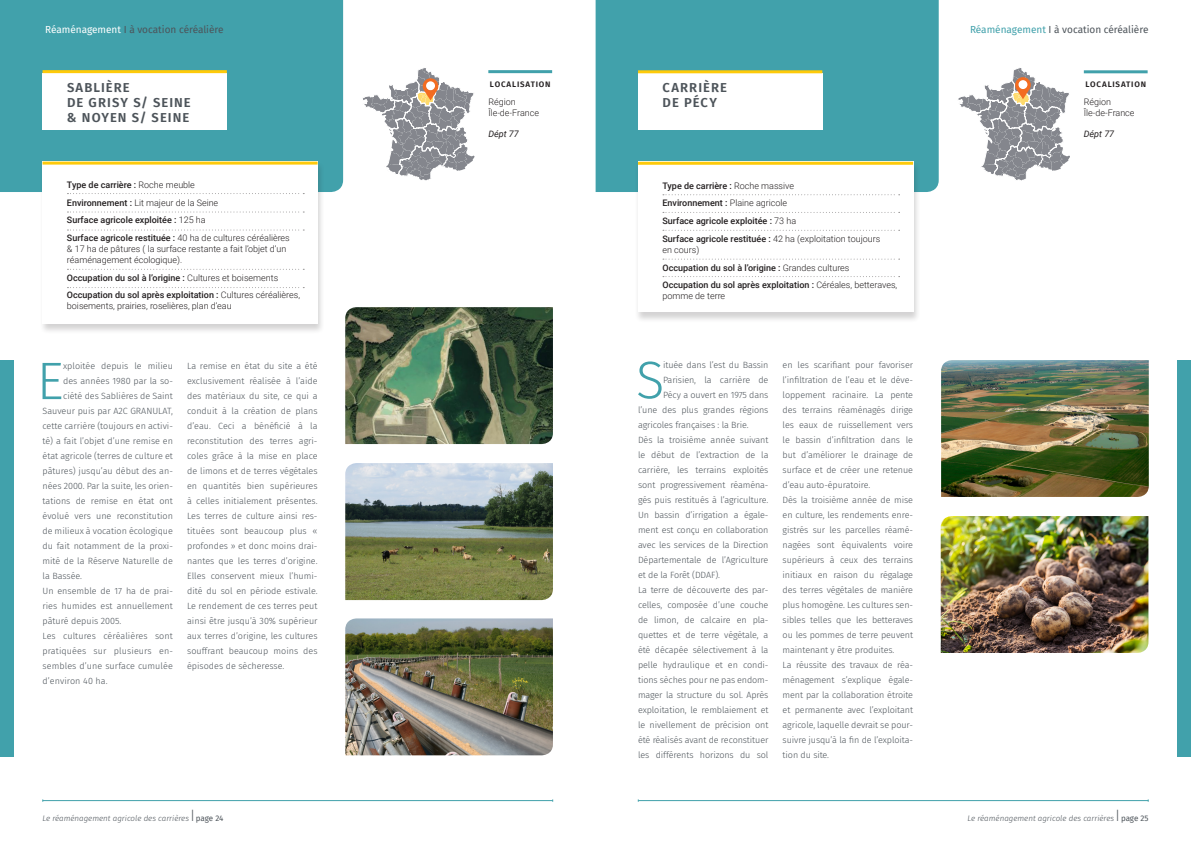
<style>
.page{position:relative;width:1191px;height:842px;background:#fff}
.page>*{position:absolute;margin:0;border:0;box-sizing:border-box;transform-origin:0 0}
.Text{font:300 52.8px "Fira Sans";color:#41a1ab}
.CC___Centre{font:600 13px/15px "Fira Sans";letter-spacing:.08em;color:#4d545a}
.t1{font:10px "Fira Sans";color:#4d545a}
.Text-2{font:300 9px/15px "Fira Sans";letter-spacing:-.005em;color:#4d545a;text-align:justify}
.t2{font:300 9px/10.8px "Roboto";color:#231f20}
.t3{font:500 9px/10.8px "Roboto";color:#231f20}
.t4{font:italic 9px "Roboto";color:#231f20}
.t5{font:italic 300 8px "Fira Sans";color:#4d545a}
.CC___Centre-2{font:600 8px "Fira Sans";letter-spacing:.1em;color:#231f20}
.s1{color:#fff}
.s2{color:#41a1ab}
.s3{font-weight:300}
.s4{font-weight:500}
.s5{font-weight:400;font-style:normal;font-size:16px}
.s6{font-weight:400;font-style:normal}
</style>
<div class="page">
<hr style="left:638px;top:800px;width:510px;height:1px;background:#41a1ab">
<hr style="left:43px;top:800px;width:510px;height:1px;background:#41a1ab">
<div style="left:0;top:360px;width:14px;height:397px;background:#41a1ab"></div>
<div style="left:1176px;top:360px;width:15px;height:397px;background:#41a1ab"></div>
<div style="left:0;top:0;width:343px;height:192px;background:#41a1ab"></div>
<div style="left:595px;top:0;width:343px;height:192px;background:#41a1ab"></div>
<svg style="left:958px;top:68px;width:112px;height:113px"></svg>
<hr style="left:1083px;top:70px;width:64px;height:3px;background:#41a1ab">
<div style="left:634px;top:161px;width:287px;height:162px;background:#231f20;opacity:.2"></div>
<div style="left:638px;top:162px;width:275px;height:150px;background:#fff"></div>
<svg style="left:663px;top:194px;width:236px;height:1px"></svg>
<svg style="left:663px;top:212px;width:236px;height:1px"></svg>
<svg style="left:663px;top:230px;width:236px;height:1px"></svg>
<svg style="left:663px;top:259px;width:236px;height:1px"></svg>
<svg style="left:663px;top:276px;width:236px;height:1px"></svg>
<hr style="left:638px;top:162px;width:275px;height:3px;background:#feca0a">
<div style="left:638px;top:73px;width:184px;height:57px;background:#fff"></div>
<hr style="left:638px;top:70px;width:184px;height:3px;background:#feca0a">
<img style="left:941px;top:360px;width:207px;height:137px">
<img style="left:940px;top:516px;width:208px;height:137px">
<svg style="left:363px;top:68px;width:111px;height:113px"></svg>
<hr style="left:488px;top:70px;width:64px;height:3px;background:#41a1ab">
<div style="left:39px;top:161px;width:286px;height:174px;background:#231f20;opacity:.2"></div>
<div style="left:43px;top:162px;width:274px;height:162px;background:#fff"></div>
<svg style="left:67px;top:193px;width:237px;height:1px"></svg>
<svg style="left:67px;top:211px;width:237px;height:1px"></svg>
<svg style="left:67px;top:230px;width:237px;height:1px"></svg>
<svg style="left:67px;top:269px;width:237px;height:1px"></svg>
<svg style="left:67px;top:287px;width:237px;height:1px"></svg>
<hr style="left:43px;top:162px;width:274px;height:3px;background:#feca0a">
<div style="left:43px;top:73px;width:184px;height:57px;background:#fff"></div>
<hr style="left:43px;top:70px;width:184px;height:3px;background:#feca0a">
<img style="left:345px;top:307px;width:208px;height:137px">
<img style="left:345px;top:463px;width:208px;height:137px">
<img style="left:345px;top:618px;width:208px;height:137px">
<p class="t1" style="left:45px;top:22px;width:180px"><span class="s1">Réaménagement</span> I à vocation céréalière</p>
<p class="t1" style="left:970px;top:22px;width:180px"><span class="s2">Réaménagement</span> I à vocation céréalière</p>
<p class="CC___Centre" style="left:67px;top:79px;width:125px">SABLIÈRE<br>DE GRISY S/ SEINE &amp; NOYEN S/ SEINE</p>
<p class="t3" style="left:67px;top:179px;width:129px">Type de carrière : <span class="s3">Roche meuble</span></p>
<p class="t2" style="left:67px;top:197px;width:153px"><span class="s4">Environnement :</span> Lit majeur de la Seine</p>
<p class="t3" style="left:67px;top:214px;width:140px">Surface agricole exploitée : <span class="s3">125 ha</span></p>
<p class="t2" style="left:67px;top:232px;width:224px"><span class="s4">Surface agricole restituée :</span> 40 ha de cultures céréalières &amp; 17 ha de pâtures ( la surface restante a fait l’objet d’un réaménagement écologique).</p>
<p class="t3" style="left:67px;top:272px;width:213px">Occupation du sol à l’origine : <span class="s3">Cultures et boisements</span></p>
<p class="t2" style="left:67px;top:289px;width:235px"><span class="s4">Occupation du sol après exploitation :</span> Cultures céréalières, boisements, prairies, roselières, plan d’eau</p>
<p class="Text" style="left:37px;top:343px;width:29px">E</p>
<p class="Text-2" style="left:63px;top:358px;width:111px">xploitée depuis le milieu</p>
<p class="Text-2" style="left:63px;top:373px;width:111px">des années 1980 par la so-</p>
<p class="Text-2" style="left:63px;top:388px;width:111px">ciété des Sablières de Saint</p>
<p class="Text-2" style="left:43px;top:403px;width:132px">Sauveur puis par A2C GRANULAT,</p>
<p class="Text-2" style="left:43px;top:418px;width:132px">cette carrière (toujours en activi-</p>
<p class="Text-2" style="left:43px;top:433px;width:132px">té) a fait l’objet d’une remise en</p>
<p class="Text-2" style="left:43px;top:448px;width:132px">état agricole (terres de culture et</p>
<p class="Text-2" style="left:43px;top:463px;width:132px">pâtures) jusqu’au début des an-</p>
<p class="Text-2" style="left:43px;top:478px;width:132px">nées 2000. Par la suite, les orien-</p>
<p class="Text-2" style="left:43px;top:493px;width:132px">tations de remise en état ont</p>
<p class="Text-2" style="left:43px;top:508px;width:132px">évolué vers une reconstitution</p>
<p class="Text-2" style="left:43px;top:523px;width:132px">de milieux à vocation écologique</p>
<p class="Text-2" style="left:43px;top:538px;width:132px">du fait notamment de la proxi-</p>
<p class="Text-2" style="left:43px;top:553px;width:132px">mité de la Réserve Naturelle de</p>
<p class="Text-2" style="left:43px;top:568px;width:41px">la Bassée.</p>
<p class="Text-2" style="left:43px;top:583px;width:132px">Un ensemble de 17 ha de prai&shy;ries humides est annuellement pâturé depuis 2005.</p>
<p class="Text-2" style="left:43px;top:628px;width:132px">Les cultures céréalières sont pratiquées sur plusieurs en&shy;sembles d’une surface cumulée d’environ 40 ha.</p>
<p class="Text-2" style="left:187px;top:358px;width:132px">La remise en état du site a été exclusivement réalisée à l’aide des matériaux du site, ce qui a conduit à la création de plans d’eau. Ceci a bénéficié à la reconstitution des terres agri&shy;coles grâce à la mise en place de limons et de terres végétales en quantités bien supérieures à celles initialement présentes.<br>Les terres de culture ainsi res&shy;tituées sont beaucoup plus « profondes » et donc moins drai&shy;nantes que les terres d’origine.<br>Elles conservent mieux l’humi&shy;dité du sol en période estivale.<br>Le rendement de ces terres peut ainsi être jusqu’à 30% supérieur aux terres d’origine, les cultures souffrant beaucoup moins des épisodes de sècheresse.</p>
<p class="CC___Centre-2" style="left:490px;top:78px;width:62px">LOCALISATION</p>
<p class="t2" style="left:488px;top:96px;width:29px">Région</p>
<p class="t2" style="left:488px;top:107px;width:52px">Île-de-France</p>
<p class="t4" style="left:488px;top:128px;width:32px">Dépt 77</p>
<p class="CC___Centre" style="left:662px;top:79px;width:66px">CARRIÈRE<br>DE PÉCY</p>
<p class="t3" style="left:662px;top:180px;width:133px">Type de carrière : <span class="s3">Roche massive</span></p>
<p class="t3" style="left:662px;top:197px;width:126px">Environnement : <span class="s3">Plaine agricole</span></p>
<p class="t3" style="left:662px;top:215px;width:135px">Surface agricole exploitée : <span class="s3">73 ha</span></p>
<p class="t2" style="left:662px;top:233px;width:219px"><span class="s4">Surface agricole restituée :</span> 42 ha (exploitation toujours en cours)</p>
<p class="t3" style="left:662px;top:262px;width:188px">Occupation du sol à l’origine : <span class="s3">Grandes cultures</span></p>
<p class="t3" style="left:662px;top:279px;width:236px">Occupation du sol après exploitation : <span class="s3">Céréales, betteraves, pomme de terre</span></p>
<p class="Text" style="left:636px;top:342px;width:30px">S</p>
<p class="Text-2" style="left:663px;top:357px;width:107px">ituée dans l’est du Bassin</p>
<p class="Text-2" style="left:663px;top:372px;width:107px">Parisien, la carrière de</p>
<p class="Text-2" style="left:663px;top:387px;width:107px">Pécy a ouvert en 1975 dans</p>
<p class="Text-2" style="left:638px;top:402px;width:132px">l’une des plus grandes régions</p>
<p class="Text-2" style="left:638px;top:417px;width:112px">agricoles françaises : la Brie.</p>
<p class="Text-2" style="left:638px;top:432px;width:132px">Dès la troisième année suivant le début de l’extraction de la carrière, les terrains exploités sont progressivement réaména&shy;gés puis restitués à l’agriculture.<br>Un bassin d’irrigation a égale&shy;ment est conçu en collaboration avec les services de la Direction Départementale de l’Agriculture et de la Forêt (DDAF).</p>
<p class="Text-2" style="left:638px;top:582px;width:132px">La terre de découverte des par&shy;celles, composée d’une couche de limon, de calcaire en pla&shy;quettes et de terre végétale, a été décapée sélectivement à la pelle hydraulique et en condi&shy;tions sèches pour ne pas endom&shy;mager la structure du sol. Après exploitation, le remblaiement et le nivellement de précision ont été réalisés avant de reconstituer les différents horizons du sol</p>
<p class="Text-2" style="left:782px;top:357px;width:132px">en les scarifiant pour favoriser l’infiltration de l’eau et le déve&shy;loppement racinaire. La pente des terrains réaménagés dirige les eaux de ruissellement vers le bassin d’infiltration dans le but d’améliorer le drainage de surface et de créer une retenue d’eau auto-épuratoire.</p>
<p class="Text-2" style="left:782px;top:492px;width:132px">Dès la troisième année de mise en culture, les rendements enre&shy;gistrés sur les parcelles réamé&shy;nagées sont équivalents voire supérieurs à ceux des terrains initiaux en raison du régalage des terres végétales de manière plus homogène. Les cultures sen&shy;sibles telles que les betteraves ou les pommes de terre peuvent maintenant y être produites.</p>
<p class="Text-2" style="left:782px;top:657px;width:132px">La réussite des travaux de réa&shy;ménagement s’explique égale&shy;ment par la collaboration étroite et permanente avec l’exploitant agricole, laquelle devrait se pour&shy;suivre jusqu’à la fin de l’exploita&shy;tion du site.</p>
<p class="CC___Centre-2" style="left:1085px;top:78px;width:62px">LOCALISATION</p>
<p class="t2" style="left:1083px;top:96px;width:52px">Région<br>Île-de-France</p>
<p class="t4" style="left:1083px;top:128px;width:32px">Dépt 77</p>
<p class="t5" style="left:43px;top:812px;width:182px">Le réaménagement agricole des carrières <span class="s5">I</span> <span class="s6">page 24</span></p>
<p class="t5" style="left:967px;top:813px;width:182px">Le réaménagement agricole des carrières <span class="s5">I</span> <span class="s6">page 25</span></p>
</div>
